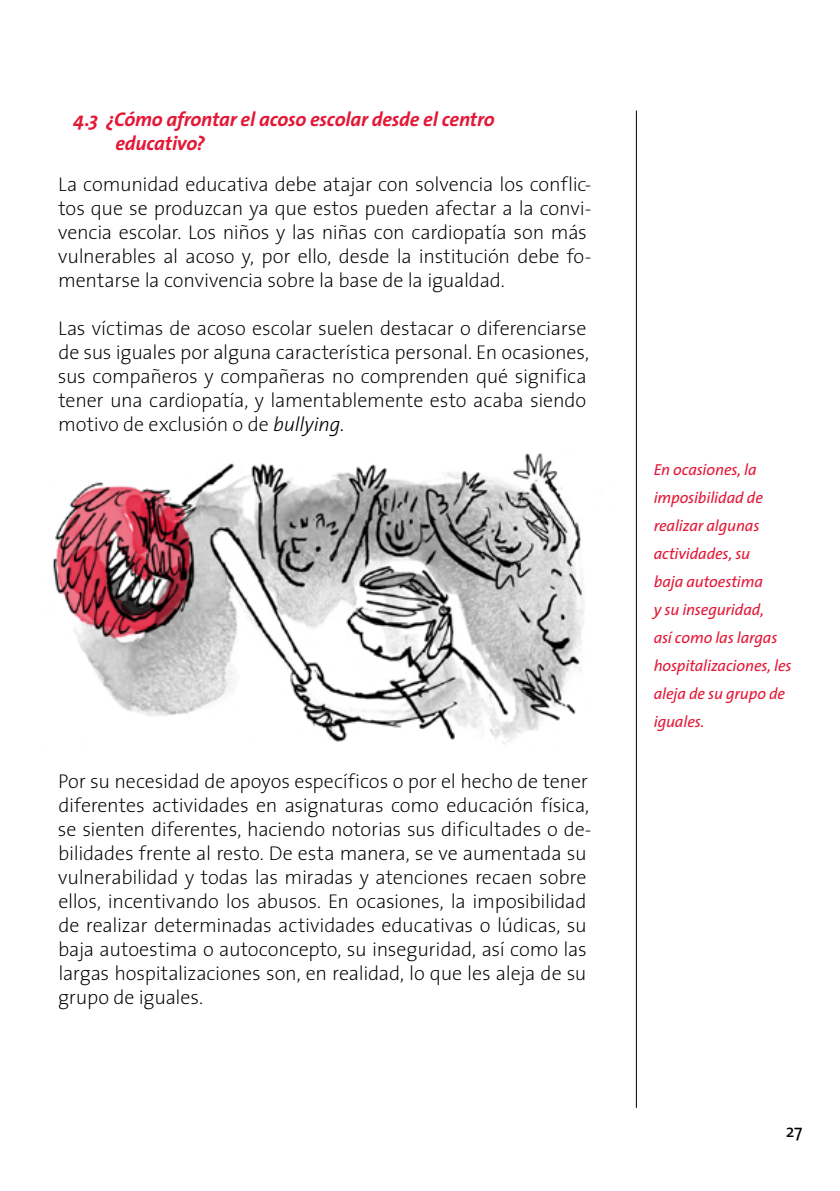
<style>
.page{position:relative;width:840px;height:1191px;background:#fff}
.page>*{position:absolute;margin:0;border:0;box-sizing:border-box;transform-origin:0 0}
.t1{font:200 20px/24px "The Sans 2";letter-spacing:-.01em;color:#000}
.t2{font:italic 700 20px/24px "The Sans 7";letter-spacing:-.01em;color:#e31837}
.t3{font:18px "The Sans 5";color:#000}
.t4{font:italic 16px/28px "The Sans 5";letter-spacing:-.01em;color:#e31837}
.s1{font-family:"The Sans 3";font-weight:300;font-style:italic}
</style>
<div class="page">
<img style="left:52px;top:453px;width:532px;height:291px">
<hr style="left:635px;top:111px;width:1px;height:996px;background:#000">
<p class="t2" style="left:115px;top:107px;width:380px;text-indent:-42px">4.3 ¿Cómo afrontar el acoso escolar desde el centro educativo?</p>
<p class="t1" style="left:58px;top:172px;width:534px">La comunidad educativa debe atajar con solvencia los conflic&shy;tos que se produzcan ya que estos pueden afectar a la convi&shy;vencia escolar. Los niños y las niñas con cardiopatía son más vulnerables al acoso y, por ello, desde la institución debe fo&shy;mentarse la convivencia sobre la base de la igualdad.</p>
<p class="t1" style="left:58px;top:316px;width:532px">Las víctimas de acoso escolar suelen destacar o diferenciarse de sus iguales por alguna característica personal. En ocasiones, sus compañeros y compañeras no comprenden qué significa tener una cardiopatía, y lamentablemente esto acaba siendo motivo de exclusión o de <span class="s1">bullying.</span></p>
<p class="t1" style="left:58px;top:768px;width:534px">Por su necesidad de apoyos específicos o por el hecho de tener diferentes actividades en asignaturas como educación física, se sienten diferentes, haciendo notorias sus dificultades o de&shy;bilidades frente al resto. De esta manera, se ve aumentada su vulnerabilidad y todas las miradas y atenciones recaen sobre ellos, incentivando los abusos. En ocasiones, la imposibilidad de realizar determinadas actividades educativas o lúdicas, su baja autoestima o autoconcepto, su inseguridad, así como las largas hospitalizaciones son, en realidad, lo que les aleja de su grupo de iguales.</p>
<p class="t4" style="left:653px;top:455px;width:139px">En ocasiones, la imposibilidad de realizar algunas actividades, su<br>baja autoestima<br>y su inseguridad,<br>así como las largas hospitalizaciones, les aleja de su grupo de iguales.</p>
<p class="t3" style="left:785px;top:1116px;width:18px">27</p>
</div>
